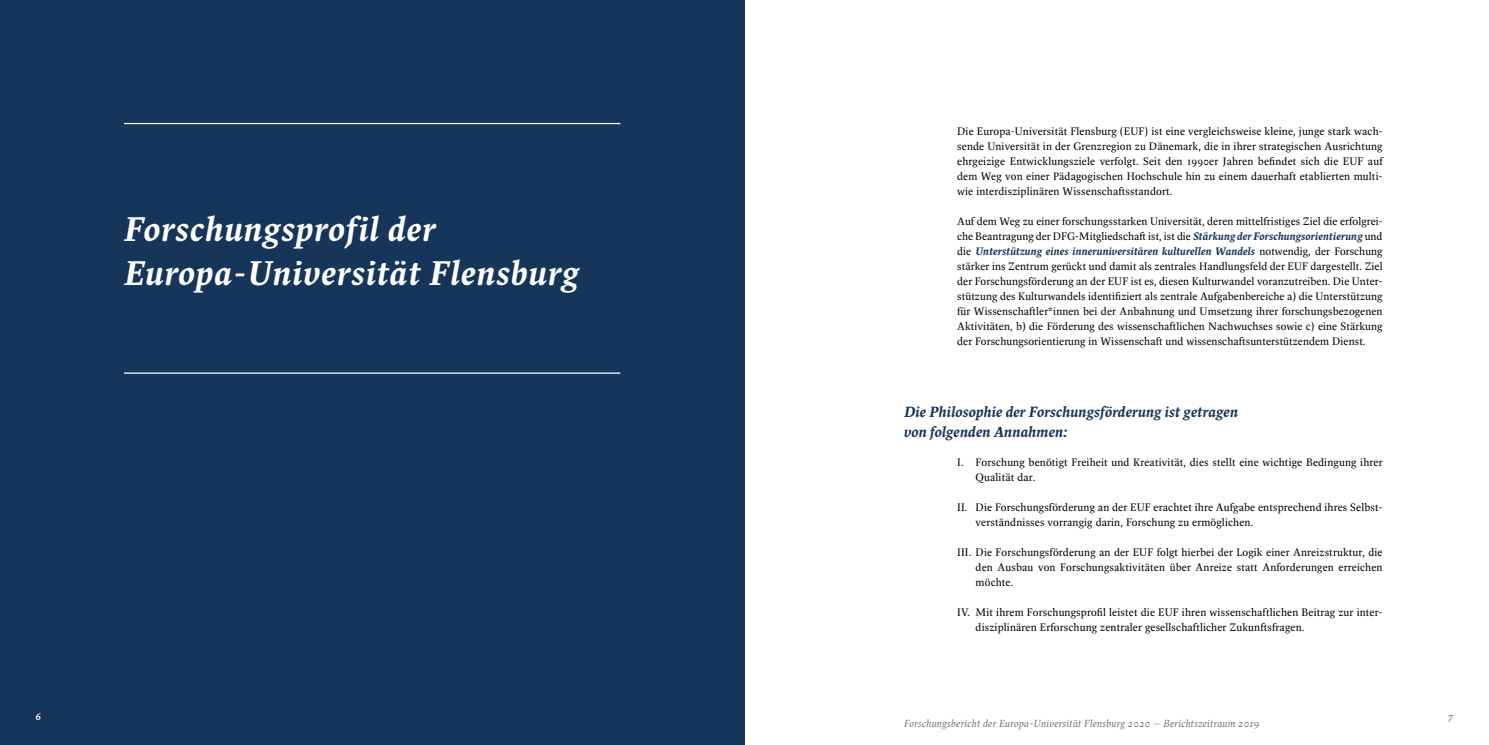
<style>
.page{position:relative;width:1489px;height:745px;background:#fff}
.page>*{position:absolute;margin:0;border:0;box-sizing:border-box;transform-origin:0 0}
.t1{font:italic 500 37.5px/43.8px "Spinoza Pro";letter-spacing:.02em;color:#fff}
.t2{font:italic 500 16.25px/20px "Spinoza Pro";color:#16355b}
.t3{font:11.88px/15px "Spinoza Pro";letter-spacing:.01em;color:#000;text-align:justify}
.t4{font:italic 11.25px "Spinoza Pro";letter-spacing:.02em;color:#706f6f}
.t5{font:italic 500 11.25px "Spinoza Pro";color:#fff}
.t6{font:italic 500 11.25px "Spinoza Pro";color:#909090}
.s1{font-weight:500;font-style:italic;color:#16355b}
</style>
<div class="page">
<div style="left:0;top:0;width:744px;height:744px;background:#16355b"></div>
<hr style="left:124px;top:123px;width:496px;height:1px;background:#fff">
<hr style="left:124px;top:372px;width:496px;height:1px;background:#fff">
<h1 class="t1" style="left:124px;top:207px;width:456px">Forschungsprofil der<br>Europa-Universität Flensburg</h1>
<p class="t3" style="left:957px;top:124px;width:427px">Die Europa-Universität Flensburg (EUF) ist eine vergleichsweise kleine, junge stark wach&shy;sende Universität in der Grenzregion zu Dänemark, die in ihrer strategischen Ausrichtung ehrgeizige Entwicklungsziele verfolgt. Seit den 1990er Jahren befindet sich die EUF auf dem Weg von einer Pädagogischen Hochschule hin zu einem dauerhaft etablierten multi&shy;wie interdisziplinären Wissenschaftsstandort.</p>
<p class="t3" style="left:957px;top:214px;width:427px">Auf dem Weg zu einer forschungsstarken Universität, deren mittelfristiges Ziel die erfolgrei&shy;che Beantragung der DFG-Mitgliedschaft ist, ist die <span class="s1">Stärkung der Forschungsorientierung</span> und die <span class="s1">Unterstützung eines inneruniversitären kulturellen Wandels</span> notwendig, der Forschung stärker ins Zentrum gerückt und damit als zentrales Handlungsfeld der EUF dargestellt. Ziel der Forschungsförderung an der EUF ist es, diesen Kulturwandel voranzutreiben. Die Unter&shy;stützung des Kulturwandels identifiziert als zentrale Aufgabenbereiche a) die Unterstützung für Wissenschaftler*innen bei der Anbahnung und Umsetzung ihrer forschungsbezogenen Aktivitäten, b) die Förderung des wissenschaftlichen Nachwuchses sowie c) eine Stärkung der Forschungsorientierung in Wissenschaft und wissenschaftsunterstützendem Dienst.</p>
<h2 class="t2" style="left:904px;top:401px;width:336px">Die Philosophie der Forschungsförderung ist getragen von folgenden Annahmen:</h2>
<p class="t3" style="left:975px;top:454px;width:408px;text-indent:-18px">I. Forschung benötigt Freiheit und Kreativität, dies stellt eine wichtige Bedingung ihrer<br>Qualität dar.</p>
<p class="t3" style="left:975px;top:499px;width:408px;text-indent:-18px">II. Die Forschungsförderung an der EUF erachtet ihre Aufgabe entsprechend ihres Selbst&shy;verständnisses vorrangig darin, Forschung zu ermöglichen.</p>
<p class="t3" style="left:975px;top:544px;width:408px;text-indent:-18px">III. Die Forschungsförderung an der EUF folgt hierbei der Logik einer Anreizstruktur, die den Ausbau von Forschungsaktivitäten über Anreize statt Anforderungen erreichen möchte.</p>
<p class="t3" style="left:975px;top:604px;width:408px;text-indent:-18px">IV. Mit ihrem Forschungsprofil leistet die EUF ihren wissenschaftlichen Beitrag zur inter&shy;disziplinären Erforschung zentraler gesellschaftlicher Zukunftsfragen.</p>
<p class="t5" style="left:35px;top:709px;width:7px">6</p>
<p class="t6" style="left:1448px;top:709px;width:7px">7</p>
<p class="t4" style="left:904px;top:717px;width:357px">Forschungsbericht der Europa-Universität Flensburg 2020 – Berichtszeitraum 2019</p>
</div>
